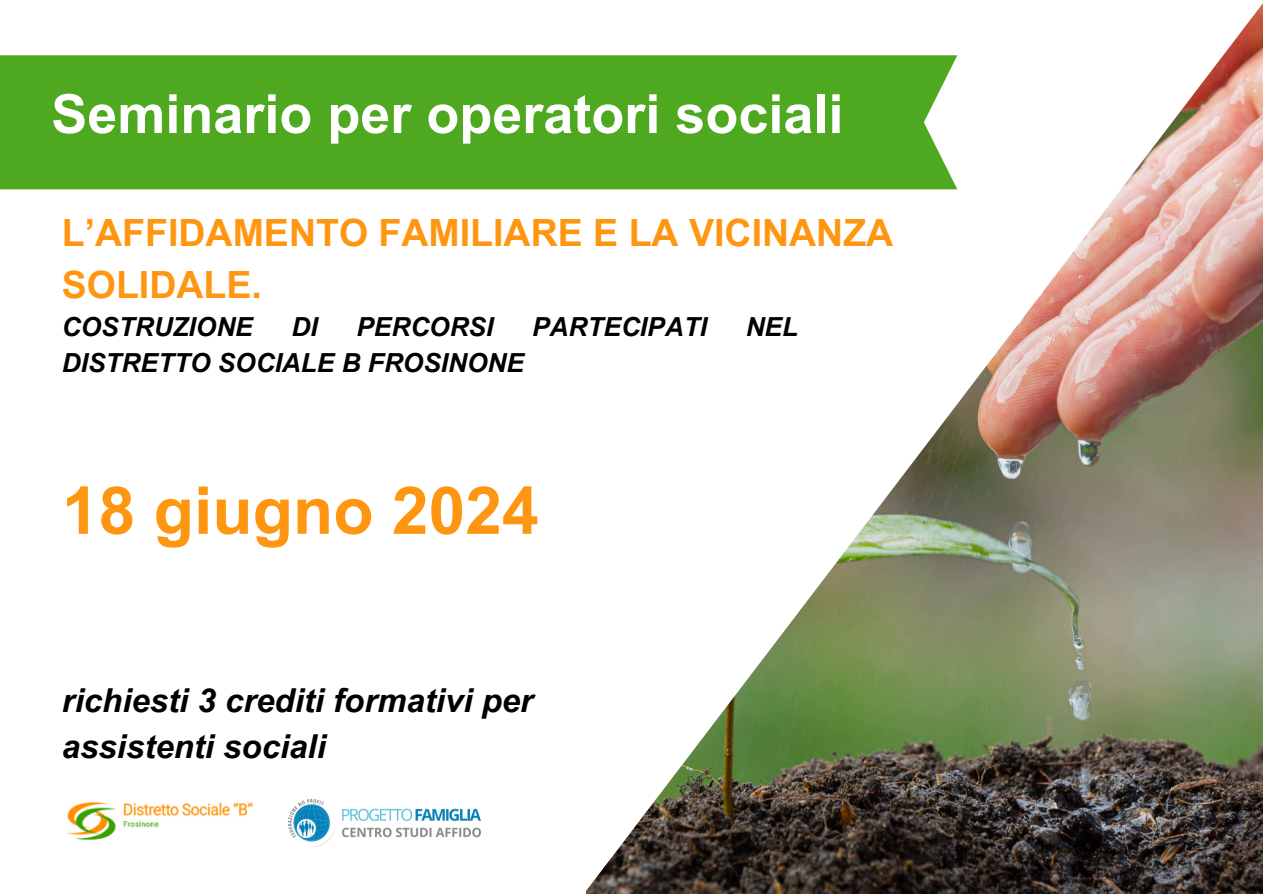
<style>
.page{position:relative;width:1263px;height:894px;background:#fff}
.page>*{position:absolute;margin:0;border:0;box-sizing:border-box;transform-origin:0 0}
.t1{font:700 66px "Arial MT Pro";color:#ff9612}
.t2{font:700 54px "Arial MT Pro";color:#fff}
.t3{font:700 37.5px/51.8px "Arial MT Pro";color:#ff9612}
.t4{font:italic 700 33px/46.2px "Arial MT Pro";color:#000}
.t5{font:italic 700 26.25px "Arial MT Pro";color:#000}
</style>
<div class="page">
<div style="left:0;top:55px;width:586px;height:134px;background:#4ea920"></div>
<img style="left:289px;top:799px;width:191px;height:48px">
<img style="left:67px;top:802px;width:186px;height:38px">
<img style="left:586px;top:3px;width:677px;height:890px">
<p class="t2" style="left:51px;top:94px;width:794px">Seminario per operatori sociali</p>
<p class="t3" style="left:62px;top:211px;width:833px">L’AFFIDAMENTO FAMILIARE E LA VICINANZA<br>SOLIDALE.</p>
<p class="t5" style="left:62px;top:317px;width:192px">COSTRUZIONE</p>
<p class="t5" style="left:291px;top:317px;width:28px">DI</p>
<p class="t5" style="left:356px;top:317px;width:139px">PERCORSI</p>
<p class="t5" style="left:532px;top:317px;width:176px">PARTECIPATI</p>
<p class="t5" style="left:746px;top:317px;width:54px">NEL</p>
<p class="t5" style="left:62px;top:352px;width:464px">DISTRETTO SOCIALE B FROSINONE</p>
<h1 class="t1" style="left:62px;top:485px;width:478px">18 giugno 2024</h1>
<h4 class="t4" style="left:62px;top:681px;width:473px">richiesti 3 crediti formativi per assistenti sociali</h4>
</div>
